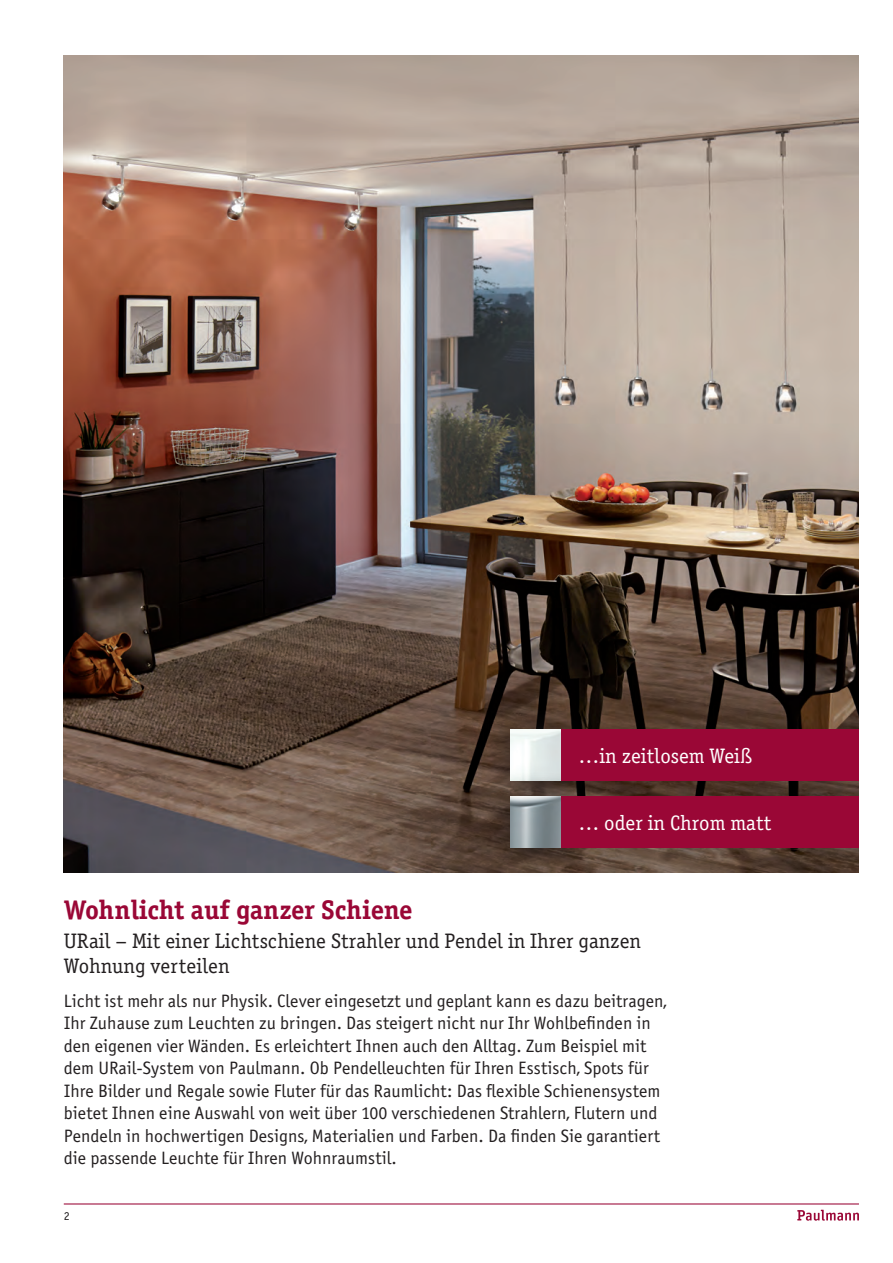
<style>
.page{position:relative;width:893px;height:1263px;background:#fff}
.page>*{position:absolute;margin:0;border:0;box-sizing:border-box;transform-origin:0 0}
.t1{font:27px "P Officina Serif Bold ITC";letter-spacing:-.015em;color:#9a0736}
.t2{font:21px/25.2px "P Officina Serif Book ITC";color:#231f20}
.t3{font:21px "P Officina Serif Book ITC";color:#fff}
.t4{font:18px/22.5px "P Officina Sans Book ITC";color:#231f20}
.t5{font:12px "P Officina Sans Book ITC";color:#231f20}
</style>
<div class="page">
<svg style="left:797px;top:1210px;width:62px;height:11px"></svg>
<hr style="left:64px;top:1203px;width:795px;height:1px;background:#9a0736">
<img style="left:64px;top:55px;width:795px;height:818px">
<div style="left:486px;top:704px;width:107px;height:107px;background:#231f20;opacity:.75"></div>
<img style="left:510px;top:730px;width:51px;height:41px">
<div style="left:486px;top:771px;width:107px;height:107px;background:#231f20;opacity:.75"></div>
<img style="left:510px;top:797px;width:51px;height:51px">
<div style="left:561px;top:797px;width:298px;height:51px;background:#9a0736"></div>
<div style="left:561px;top:730px;width:298px;height:51px;background:#9a0736"></div>
<p class="t3" style="left:578px;top:744px;width:176px">…in zeitlosem Weiß</p>
<p class="t3" style="left:578px;top:811px;width:195px">… oder in Chrom matt</p>
<h1 class="t1" style="left:64px;top:893px;width:350px">Wohnlicht auf ganzer Schiene</h1>
<p class="t2" style="left:64px;top:929px;width:579px">URail – Mit einer Lichtschiene Strahler und Pendel in Ihrer ganzen<br>Wohnung verteilen</p>
<p class="t4" style="left:64px;top:989px;width:604px">Licht ist mehr als nur Physik. Clever eingesetzt und geplant kann es dazu beitragen, Ihr Zuhause zum Leuchten zu bringen. Das steigert nicht nur Ihr Wohlbefinden in den eigenen vier Wänden. Es erleichtert Ihnen auch den Alltag. Zum Beispiel mit dem URail-System von Paulmann. Ob Pendelleuchten für Ihren Esstisch, Spots für Ihre Bilder und Regale sowie Fluter für das Raumlicht: Das flexible Schienensystem bietet Ihnen eine Auswahl von weit über 100 verschiedenen Strahlern, Flutern und Pendeln in hochwertigen Designs, Materialien und Farben. Da finden Sie garantiert die passende Leuchte für Ihren Wohnraumstil.</p>
<p class="t5" style="left:64px;top:1209px;width:7px">2</p>
</div>
